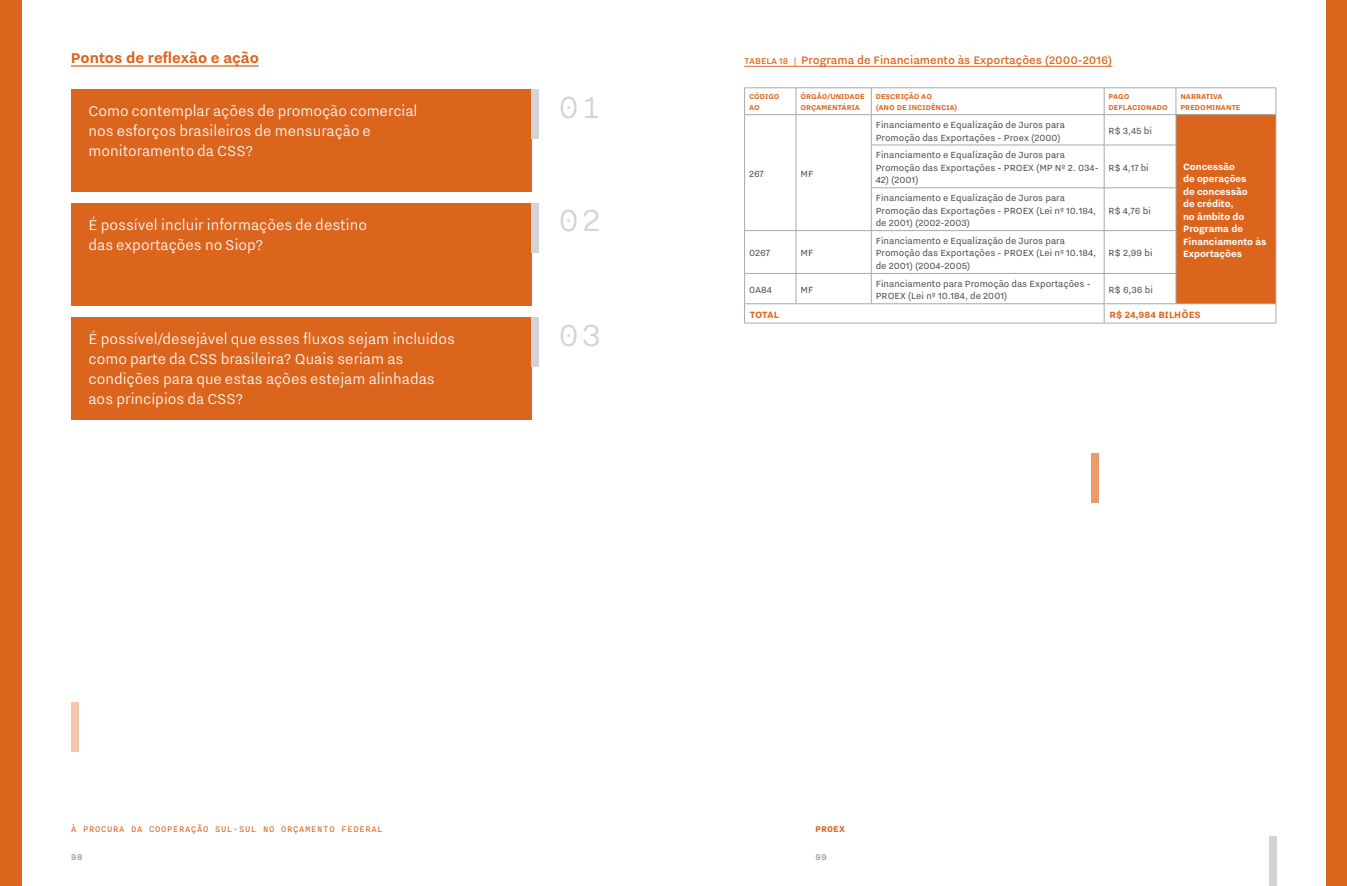
<style>
.page{position:relative;width:1347px;height:886px;background:#fff}
.page>*{position:absolute;margin:0;border:0;box-sizing:border-box;transform-origin:0 0}
.t1{font:300 37.5px "Nitti Basic";color:#d1d3d4}
.t2{font:300 17.5px/20px "Nitti Grotesk";color:#fff}
.t3{font:700 17.5px "Nitti Grotesk";color:#dc651e}
.t4{font:500 13.75px "Nitti Grotesk";color:#dc651e}
.t5{font:11.25px/12.5px "Nitti Grotesk";color:#4d4d4f}
.t6{font:700 11.25px/12.5px "Nitti Grotesk";color:#fff}
.t7{font:700 11.25px "Nitti Grotesk";color:#dc651e}
.t8{font:10px "Nitti Basic";color:#dc651e}
.t9{font:700 10px "Nitti";color:#dc651e}
.t10{font:10px "Nitti Basic";color:#808285}
.t11{font:700 8.75px/11.2px "Nitti Grotesk";color:#dc651e}
.s1{font-size:10.62px}
</style>
<div class="page">
<div style="left:1325px;top:1px;width:21px;height:885px;background:#dc651e"></div>
<div style="left:0;top:1px;width:21px;height:885px;background:#dc651e"></div>
<hr style="left:744px;top:66px;width:368px;height:1px;background:#dc651e">
<div style="left:1175px;top:115px;width:100px;height:189px;background:#dc651e"></div>
<hr style="left:744px;top:88px;width:52px;height:1px;background:#a7a9ac">
<svg style="left:744px;top:89px;width:1px;height:25px"></svg>
<hr style="left:796px;top:88px;width:75px;height:1px;background:#a7a9ac">
<svg style="left:795px;top:88px;width:1px;height:26px"></svg>
<hr style="left:871px;top:88px;width:233px;height:1px;background:#a7a9ac">
<svg style="left:871px;top:88px;width:1px;height:26px"></svg>
<hr style="left:1104px;top:88px;width:71px;height:1px;background:#a7a9ac">
<svg style="left:1104px;top:88px;width:1px;height:26px"></svg>
<hr style="left:1175px;top:88px;width:101px;height:1px;background:#a7a9ac">
<svg style="left:1175px;top:88px;width:1px;height:26px"></svg>
<svg style="left:1275px;top:88px;width:1px;height:26px"></svg>
<hr style="left:744px;top:114px;width:52px;height:1px;background:#a7a9ac">
<hr style="left:796px;top:114px;width:75px;height:1px;background:#a7a9ac">
<hr style="left:871px;top:114px;width:233px;height:1px;background:#a7a9ac">
<hr style="left:1104px;top:114px;width:71px;height:1px;background:#a7a9ac">
<hr style="left:1104px;top:115px;width:1px;height:30px;background:#a7a9ac">
<hr style="left:1175px;top:114px;width:101px;height:1px;background:#a7a9ac">
<hr style="left:871px;top:145px;width:233px;height:1px;background:#a7a9ac">
<hr style="left:1104px;top:145px;width:72px;height:1px;background:#a7a9ac">
<hr style="left:1104px;top:145px;width:1px;height:43px;background:#a7a9ac">
<hr style="left:871px;top:188px;width:233px;height:1px;background:#a7a9ac">
<hr style="left:1104px;top:188px;width:72px;height:1px;background:#a7a9ac">
<hr style="left:1104px;top:188px;width:1px;height:42px;background:#a7a9ac">
<hr style="left:744px;top:231px;width:1px;height:42px;background:#a7a9ac">
<hr style="left:795px;top:231px;width:1px;height:42px;background:#a7a9ac">
<hr style="left:871px;top:230px;width:233px;height:1px;background:#a7a9ac">
<hr style="left:871px;top:231px;width:1px;height:42px;background:#a7a9ac">
<hr style="left:1104px;top:230px;width:72px;height:1px;background:#a7a9ac">
<hr style="left:1104px;top:231px;width:1px;height:42px;background:#a7a9ac">
<hr style="left:744px;top:273px;width:52px;height:1px;background:#a7a9ac">
<hr style="left:744px;top:274px;width:1px;height:30px;background:#a7a9ac">
<hr style="left:796px;top:273px;width:75px;height:1px;background:#a7a9ac">
<hr style="left:795px;top:274px;width:1px;height:30px;background:#a7a9ac">
<hr style="left:871px;top:273px;width:233px;height:1px;background:#a7a9ac">
<hr style="left:871px;top:274px;width:1px;height:30px;background:#a7a9ac">
<hr style="left:1104px;top:273px;width:72px;height:1px;background:#a7a9ac">
<hr style="left:1104px;top:274px;width:1px;height:30px;background:#a7a9ac">
<hr style="left:1104px;top:303px;width:71px;height:1px;background:#a7a9ac">
<svg style="left:1275px;top:304px;width:1px;height:19px"></svg>
<hr style="left:1104px;top:323px;width:71px;height:1px;background:#a7a9ac">
<hr style="left:1175px;top:323px;width:101px;height:1px;background:#a7a9ac">
<hr style="left:744px;top:115px;width:1px;height:30px;background:#a7a9ac">
<hr style="left:744px;top:145px;width:1px;height:43px;background:#a7a9ac">
<hr style="left:744px;top:188px;width:1px;height:42px;background:#a7a9ac">
<hr style="left:744px;top:230px;width:52px;height:1px;background:#a7a9ac">
<hr style="left:795px;top:115px;width:1px;height:30px;background:#a7a9ac">
<hr style="left:871px;top:115px;width:1px;height:30px;background:#a7a9ac">
<hr style="left:795px;top:145px;width:1px;height:43px;background:#a7a9ac">
<hr style="left:871px;top:145px;width:1px;height:43px;background:#a7a9ac">
<hr style="left:795px;top:188px;width:1px;height:42px;background:#a7a9ac">
<hr style="left:871px;top:188px;width:1px;height:42px;background:#a7a9ac">
<hr style="left:796px;top:230px;width:75px;height:1px;background:#a7a9ac">
<hr style="left:1175px;top:115px;width:1px;height:30px;background:#a7a9ac">
<hr style="left:1275px;top:115px;width:1px;height:30px;background:#a7a9ac">
<hr style="left:1175px;top:145px;width:1px;height:43px;background:#a7a9ac">
<hr style="left:1275px;top:145px;width:1px;height:43px;background:#a7a9ac">
<hr style="left:1175px;top:188px;width:1px;height:42px;background:#a7a9ac">
<hr style="left:1275px;top:188px;width:1px;height:43px;background:#a7a9ac">
<hr style="left:1175px;top:231px;width:1px;height:42px;background:#a7a9ac">
<hr style="left:1275px;top:231px;width:1px;height:42px;background:#a7a9ac">
<hr style="left:1175px;top:274px;width:1px;height:30px;background:#a7a9ac">
<hr style="left:1275px;top:273px;width:1px;height:31px;background:#a7a9ac">
<hr style="left:1175px;top:303px;width:101px;height:1px;background:#a7a9ac">
<hr style="left:744px;top:303px;width:52px;height:1px;background:#a7a9ac">
<svg style="left:744px;top:304px;width:1px;height:19px"></svg>
<hr style="left:796px;top:303px;width:75px;height:1px;background:#a7a9ac">
<hr style="left:871px;top:303px;width:233px;height:1px;background:#a7a9ac">
<svg style="left:1104px;top:304px;width:1px;height:19px"></svg>
<hr style="left:744px;top:323px;width:52px;height:1px;background:#a7a9ac">
<hr style="left:796px;top:323px;width:75px;height:1px;background:#a7a9ac">
<hr style="left:871px;top:323px;width:233px;height:1px;background:#a7a9ac">
<hr style="left:71px;top:65px;width:188px;height:2px;background:#dc651e">
<div style="left:71px;top:89px;width:461px;height:103px;background:#dc651e"></div>
<div style="left:71px;top:203px;width:461px;height:103px;background:#dc651e"></div>
<div style="left:71px;top:317px;width:461px;height:103px;background:#dc651e"></div>
<div style="left:532px;top:89px;width:7px;height:50px;background:#d1d3d4"></div>
<div style="left:532px;top:203px;width:7px;height:50px;background:#d1d3d4"></div>
<div style="left:532px;top:317px;width:7px;height:50px;background:#d1d3d4"></div>
<div style="left:71px;top:702px;width:7px;height:49px;background:#f4c8a9"></div>
<div style="left:1091px;top:454px;width:7px;height:49px;background:#ea9b69"></div>
<div style="left:1269px;top:836px;width:7px;height:50px;background:#d1d3d4"></div>
<h2 class="t3" style="left:71px;top:48px;width:190px">Pontos de reflexão e ação</h2>
<h2 class="t2" style="left:88px;top:101px;width:330px">Como contemplar ações de promoção comercial nos esforços brasileiros de mensuração e monitoramento da CSS?</h2>
<h2 class="t2" style="left:88px;top:214px;width:280px">É possível incluir informações de destino das exportações no Siop?</h2>
<h2 class="t2" style="left:88px;top:328px;width:368px">É possível/desejável que esses fluxos sejam incluídos como parte da CSS brasileira? Quais seriam as condições para que estas ações estejam alinhadas aos princípios da CSS?</h2>
<h1 class="t1" style="left:557px;top:87px;width:46px">01</h1>
<h1 class="t1" style="left:557px;top:200px;width:46px">02</h1>
<h1 class="t1" style="left:557px;top:314px;width:46px">03</h1>
<p class="t4" style="left:744px;top:53px;width:369px"><span class="s1">TABELA 18 |</span> Programa de Financiamento às Exportações (2000-2016)</p>
<p class="t11" style="left:749px;top:91px;width:32px">CÓDIGO<br>AO</p>
<p class="t11" style="left:800px;top:91px;width:66px">ÓRGÃO/UNIDADE<br>ORÇAMENTÁRIA</p>
<p class="t11" style="left:875px;top:91px;width:83px">DESCRIÇÃO AO<br>(ANO DE INCIDÊNCIA)</p>
<p class="t11" style="left:1108px;top:91px;width:61px">PAGO<br>DEFLACIONADO</p>
<p class="t11" style="left:1180px;top:91px;width:62px">NARRATIVA<br>PREDOMINANTE</p>
<p class="t5" style="left:749px;top:168px;width:16px">267</p>
<p class="t5" style="left:800px;top:168px;width:14px">MF</p>
<p class="t5" style="left:749px;top:247px;width:22px">0267</p>
<p class="t5" style="left:800px;top:247px;width:14px">MF</p>
<p class="t5" style="left:875px;top:119px;width:191px">Financiamento e Equalização de Juros para<br>Promoção das Exportações - Proex (2000)</p>
<p class="t5" style="left:1108px;top:125px;width:45px">R$ 3,45 bi</p>
<p class="t5" style="left:875px;top:149px;width:224px">Financiamento e Equalização de Juros para<br>Promoção das Exportações - PROEX (MP Nº 2. 034-</p>
<p class="t5" style="left:875px;top:174px;width:44px">42) (2001)</p>
<p class="t5" style="left:875px;top:192px;width:222px">Financiamento e Equalização de Juros para<br>Promoção das Exportações - PROEX (Lei nº 10.184, de 2001) (2002-2003)</p>
<p class="t5" style="left:875px;top:234px;width:222px">Financiamento e Equalização de Juros para<br>Promoção das Exportações - PROEX (Lei nº 10.184, de 2001) (2004-2005)</p>
<p class="t5" style="left:1108px;top:161px;width:42px">R$ 4,17 bi</p>
<p class="t5" style="left:1108px;top:204px;width:44px">R$ 4,76 bi</p>
<p class="t5" style="left:1108px;top:247px;width:45px">R$ 2,99 bi</p>
<p class="t6" style="left:1183px;top:160px;width:85px">Concessão<br>de operações<br>de concessão<br>de crédito,<br>no âmbito do<br>Programa de<br>Financiamento às<br>Exportações</p>
<p class="t5" style="left:749px;top:283px;width:25px">0A84</p>
<p class="t5" style="left:800px;top:283px;width:14px">MF</p>
<p class="t5" style="left:875px;top:277px;width:216px">Financiamento para Promoção das Exportações -<br>PROEX (Lei nº 10.184, de 2001)</p>
<p class="t5" style="left:1108px;top:283px;width:46px">R$ 6,36 bi</p>
<p class="t7" style="left:750px;top:308px;width:31px">TOTAL</p>
<p class="t7" style="left:1109px;top:308px;width:93px">R$ 24,984 BILHÕES</p>
<p class="t8" style="left:71px;top:823px;width:314px">À PROCURA DA COOPERAÇÃO SUL-SUL NO ORÇAMENTO FEDERAL</p>
<p class="t9" style="left:815px;top:822px;width:31px">PROEX</p>
<p class="t10" style="left:71px;top:851px;width:13px">98</p>
<p class="t10" style="left:815px;top:851px;width:13px">99</p>
</div>
